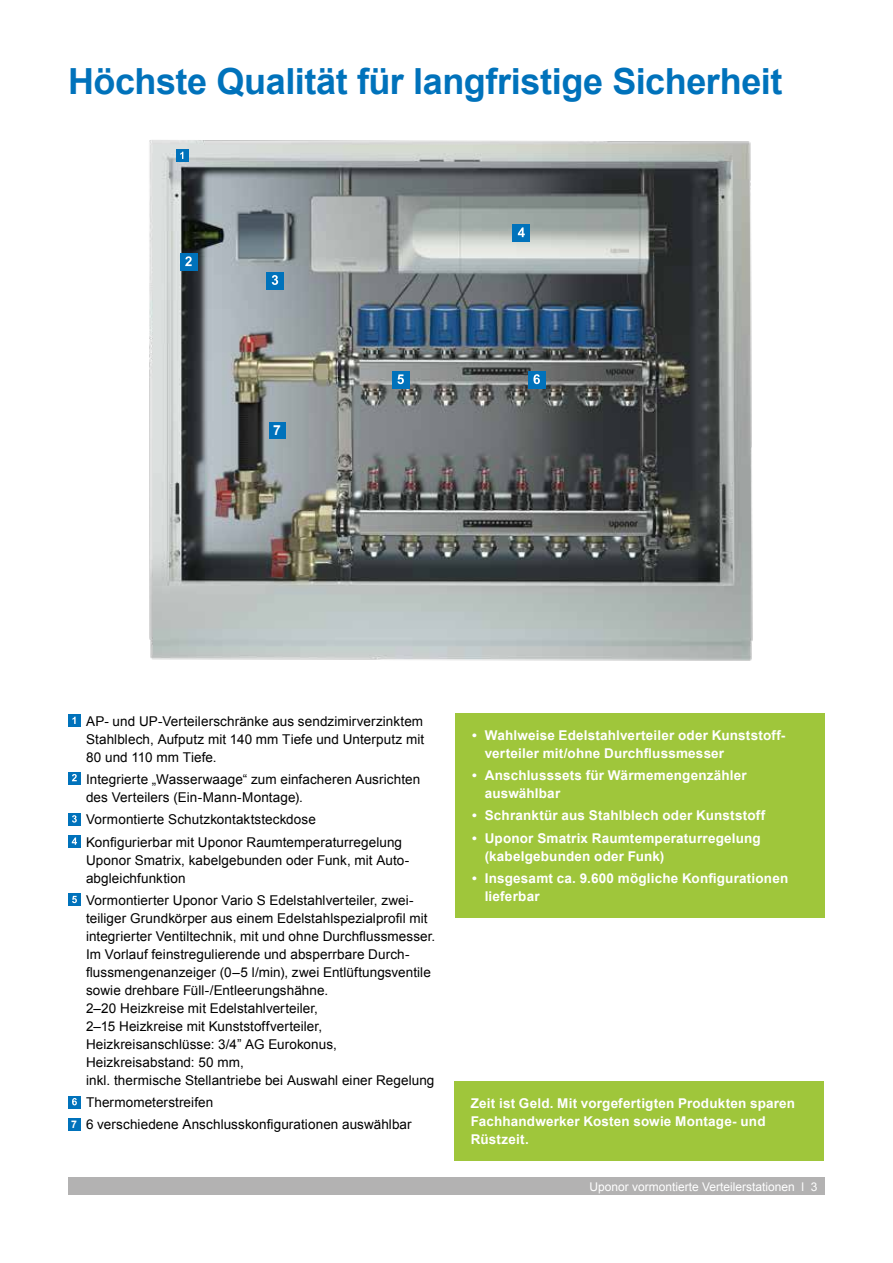
<style>
.page{position:relative;width:893px;height:1263px;background:#fff}
.page>*{position:absolute;margin:0;border:0;box-sizing:border-box;transform-origin:0 0}
.t1{font:700 36px "Arial";letter-spacing:-.015em;color:#0072bb}
.t2{font:700 13.8px "Arial";color:#fff}
.t3{font:13.5px/18px "Arial";letter-spacing:.005em;color:#000}
.t4{font:700 13.5px/18px "Arial";letter-spacing:.015em;color:#fff}
.t5{font:12px "Arial";color:#fff}
.s1{font-weight:700;font-size:10.5px;color:#fff}
</style>
<div class="page">
<div style="left:68px;top:1178px;width:757px;height:17px;background:#b3b2b2"></div>
<img style="left:149px;top:140px;width:604px;height:521px">
<div style="left:455px;top:713px;width:370px;height:205px;background:#9fc63b"></div>
<div style="left:68px;top:714px;width:13px;height:13px;background:#0072bb"></div>
<svg style="left:72px;top:717px;width:4px;height:7px"></svg>
<div style="left:68px;top:772px;width:13px;height:12px;background:#0072bb"></div>
<svg style="left:72px;top:774px;width:5px;height:7px"></svg>
<div style="left:68px;top:813px;width:13px;height:13px;background:#0072bb"></div>
<svg style="left:72px;top:815px;width:5px;height:8px"></svg>
<div style="left:68px;top:835px;width:13px;height:13px;background:#0072bb"></div>
<svg style="left:72px;top:837px;width:5px;height:8px"></svg>
<div style="left:68px;top:893px;width:13px;height:13px;background:#0072bb"></div>
<svg style="left:72px;top:896px;width:5px;height:7px"></svg>
<div style="left:68px;top:1096px;width:13px;height:12px;background:#0072bb"></div>
<svg style="left:72px;top:1098px;width:5px;height:7px"></svg>
<div style="left:68px;top:1118px;width:13px;height:13px;background:#0072bb"></div>
<div style="left:266px;top:272px;width:17px;height:17px;background:#0072bb"></div>
<svg style="left:272px;top:275px;width:6px;height:10px"></svg>
<div style="left:513px;top:225px;width:17px;height:17px;background:#0072bb"></div>
<svg style="left:518px;top:227px;width:7px;height:10px"></svg>
<div style="left:528px;top:371px;width:17px;height:17px;background:#0072bb"></div>
<svg style="left:533px;top:374px;width:7px;height:10px"></svg>
<div style="left:269px;top:422px;width:17px;height:17px;background:#0072bb"></div>
<div style="left:454px;top:1081px;width:370px;height:80px;background:#9fc63b"></div>
<div style="left:180px;top:253px;width:17px;height:17px;background:#0072bb"></div>
<svg style="left:185px;top:256px;width:7px;height:10px"></svg>
<div style="left:176px;top:149px;width:13px;height:13px;background:#0072bb"></div>
<svg style="left:180px;top:152px;width:3px;height:7px"></svg>
<div style="left:392px;top:371px;width:17px;height:17px;background:#0072bb"></div>
<svg style="left:397px;top:374px;width:7px;height:10px"></svg>
<h1 class="t1" style="left:68px;top:58px;width:716px">Höchste Qualität für langfristige Sicherheit</h1>
<p class="t2" style="left:273px;top:421px;width:9px">7</p>
<p class="t3" style="left:86px;top:712px;width:340px;text-align:justify">AP- und UP-Verteilerschränke aus sendzimirverzinktem Stahlblech, Aufputz mit 140 mm Tiefe und Unterputz mit 80 und 110 mm Tiefe.</p>
<p class="t3" style="left:86px;top:770px;width:336px">Integrierte „Wasserwaage“ zum einfacheren Ausrichten des Verteilers (Ein-Mann-Montage).</p>
<p class="t3" style="left:86px;top:808px;width:318px;line-height:22.2px">Vormontierte Schutzkontaktsteckdose<br>Konfigurierbar mit Uponor Raumtemperaturregelung</p>
<p class="t3" style="left:86px;top:851px;width:325px">Uponor Smatrix, kabelgebunden oder Funk, mit Auto&shy;abgleichfunktion</p>
<p class="t3" style="left:86px;top:891px;width:351px">Vormontierter Uponor Vario S Edelstahlverteiler, zwei&shy;teiliger Grundkörper aus einem Edelstahlspezialprofil mit integrierter Ventiltechnik, mit und ohne Durchflussmesser.<br>Im Vorlauf feinstregulierende und absperrbare Durch&shy;flussmengenanzeiger (0–5 l/min), zwei Entlüftungsventile sowie drehbare Füll-/Entleerungshähne.<br>2–20 Heizkreise mit Edelstahlverteiler,<br>2–15 Heizkreise mit Kunststoffverteiler, Heizkreisanschlüsse: 3/4” AG Eurokonus, Heizkreisabstand: 50 mm,<br>inkl. thermische Stellantriebe bei Auswahl einer Regelung</p>
<p class="t3" style="left:71px;top:1091px;width:342px;line-height:22.2px;text-indent:15px">Thermometerstreifen<br><span class="s1">7</span> 6 verschiedene Anschlusskonfigurationen auswählbar</p>
<p class="t4" style="left:485px;top:726px;width:302px;text-indent:-13px">• Wahlweise Edelstahlverteiler oder Kunststoff&shy;verteiler mit/ohne Durchflussmesser</p>
<p class="t4" style="left:485px;top:767px;width:264px;text-indent:-13px">• Anschlusssets für Wärmemengenzähler auswählbar</p>
<p class="t4" style="left:472px;top:807px;width:295px">• Schranktür aus Stahlblech oder Kunststoff</p>
<p class="t4" style="left:485px;top:829px;width:278px;text-indent:-13px">• Uponor Smatrix Raumtemperaturregelung (kabelgebunden oder Funk)</p>
<p class="t4" style="left:485px;top:869px;width:305px;text-indent:-13px">• Insgesamt ca. 9.600 mögliche Konfigurationen lieferbar</p>
<p class="t4" style="left:471px;top:1094px;width:326px">Zeit ist Geld. Mit vorgefertigten Produkten sparen<br>Fachhandwerker Kosten sowie Montage- und<br>Rüstzeit.</p>
<p class="t5" style="left:589px;top:1179px;width:230px">Uponor vormontierte Verteilerstationen l 3</p>
</div>
